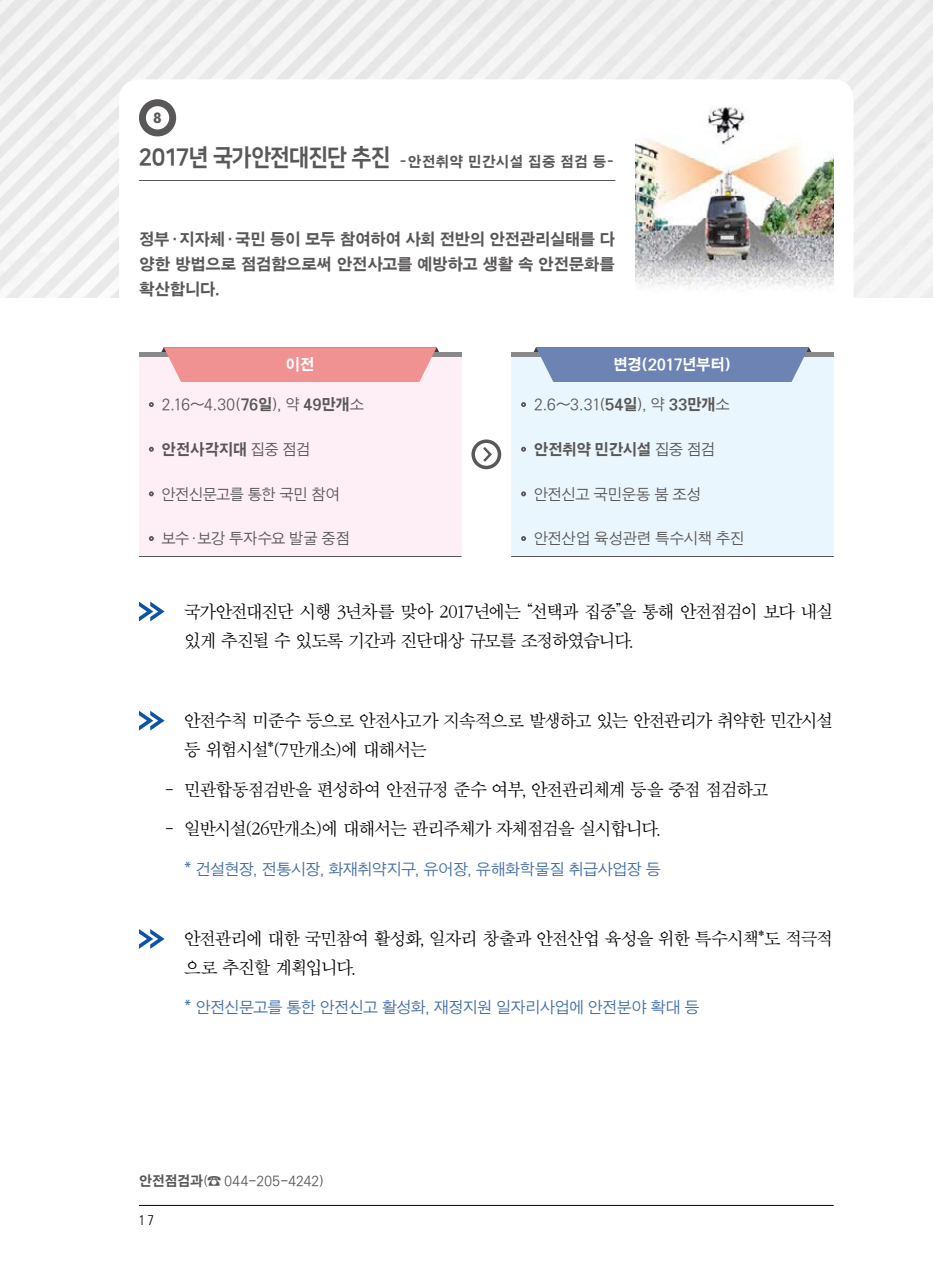
<style>
.page{position:relative;width:933px;height:1275px;background:#fff}
.page>*{position:absolute;margin:0;border:0;box-sizing:border-box;transform-origin:0 0}
.t1{font:23.8px "Nanum Square OTFEB";letter-spacing:-.05em;color:#595757;scale:.92 1}
.t2{font:18.2px/28.9px "SM3 SS Myung Jo 03";letter-spacing:-.13em;color:#000}
.t3{font:16.45px/25.2px "SM3 K Gothic";letter-spacing:-.06em;color:#595757;text-align:justify}
.t4{font:16.1px "SM3 J Gothic 02";letter-spacing:-.08em;color:#426ea5}
.t5{font:15.75px "SM3 J Gothic 02";letter-spacing:-.08em;color:#595757;scale:.95 1}
.t6{font:15.75px "SM3 J Gothic 02";letter-spacing:-.08em;color:#595757;scale:.96 1}
.t7{font:15.75px "SM3 J Gothic 02";letter-spacing:-.06em;color:#595757;scale:.96 1}
.t8{font:15.75px "SM3 K Gothic";letter-spacing:-.065em;color:#fff;scale:.96 1}
.t9{font:15.75px "SM3 K Gothic";letter-spacing:-.065em;color:#595757;scale:.96 1}
.t10{font:15.75px "SM3 K Gothic";letter-spacing:-.065em;color:#595757;scale:.95 1}
.t11{font:700 15.4px "Akzidenz Grotesk BQ";color:#595757}
.t12{font:14px "SM3 J Gothic 02";letter-spacing:-.07em;color:#595757;scale:.96 1}
.t13{font:300 condensed 14px "Univers LT Std";color:#000}
.s1{font-size:14.7px}
.s2{font-family:"SM3 K Gothic";font-size:14.7px}
.s3{font-family:"SM3 K Gothic"}
.s4{font-family:"SM3 J Gothic 02"}
</style>
<div class="page">
<img style="left:0;top:0;width:933px;height:298px">
<div style="left:119px;top:79px;width:734px;height:248px;background:#fff;border-radius:20px"></div>
<hr style="left:139px;top:1205px;width:694px;height:1px;background:#000">
<div style="left:139px;top:352px;width:322px;height:35px;background:#fdeff5"></div>
<div style="left:511px;top:357px;width:322px;height:199px;background:#eaf6fd"></div>
<div style="left:139px;top:387px;width:322px;height:169px;background:#fdeff5"></div>
<hr style="left:511px;top:556px;width:322px;height:1px;background:#595757">
<hr style="left:139px;top:556px;width:322px;height:1px;background:#595757">
<svg style="left:473px;top:441px;width:26px;height:26px"></svg>
<div style="left:471px;top:439px;width:30px;height:30px;border:4px solid #595757;border-radius:50%"></div>
<svg style="left:481px;top:445px;width:12px;height:19px"></svg>
<svg style="left:149px;top:402px;width:5px;height:5px"></svg>
<svg style="left:149px;top:447px;width:5px;height:5px"></svg>
<svg style="left:149px;top:491px;width:5px;height:5px"></svg>
<svg style="left:149px;top:536px;width:5px;height:5px"></svg>
<svg style="left:521px;top:402px;width:5px;height:5px"></svg>
<svg style="left:521px;top:447px;width:5px;height:5px"></svg>
<svg style="left:521px;top:491px;width:5px;height:5px"></svg>
<svg style="left:521px;top:536px;width:5px;height:5px"></svg>
<svg style="left:139px;top:602px;width:26px;height:19px"></svg>
<svg style="left:139px;top:711px;width:26px;height:20px"></svg>
<svg style="left:139px;top:929px;width:26px;height:20px"></svg>
<hr style="left:139px;top:180px;width:476px;height:1px;background:#595757">
<svg style="left:139px;top:99px;width:38px;height:38px"></svg>
<div style="left:146px;top:106px;width:23px;height:23px;background:#fff;border-radius:50%"></div>
<img style="left:635px;top:107px;width:198px;height:182px">
<div style="left:139px;top:352px;width:322px;height:5px;background:#898989"></div>
<svg style="left:161px;top:347px;width:278px;height:35px;background:#ee9798"></svg>
<div style="left:511px;top:352px;width:322px;height:5px;background:#898989"></div>
<svg style="left:533px;top:347px;width:278px;height:35px;background:#768ab7"></svg>
<p class="t11" style="left:153px;top:109px;width:10px">8</p>
<h1 class="t1" style="left:139px;top:145px;width:517px">2017년 국가안전대진단 추진 <span class="s1">-</span><span class="s2">안전취약 민간시설 집중 점검 등</span><span class="s1">-</span></h1>
<p class="t3" style="left:139px;top:227px;width:478px">정부·지자체·국민 등이 모두 참여하여 사회 전반의 안전관리실태를 다 양한 방법으로 점검함으로써 안전사고를 예방하고 생활 속 안전문화를 확산합니다.</p>
<p class="t8" style="left:285px;top:357px;width:32px">이전</p>
<p class="t8" style="left:613px;top:357px;width:125px">변경(2017년부터)</p>
<p class="t5" style="left:161px;top:397px;width:215px">2.16～4.30(<span class="s3">76일</span>), 약 <span class="s3">49만개</span>소</p>
<p class="t10" style="left:161px;top:441px;width:159px">안전사각지대 <span class="s4">집중 점검</span></p>
<p class="t5" style="left:161px;top:486px;width:190px">안전신문고를 통한 국민 참여</p>
<p class="t5" style="left:161px;top:531px;width:200px">보수·보강 투자수요 발굴 중점</p>
<p class="t6" style="left:533px;top:397px;width:206px">2.6～3.31(<span class="s3">54일</span>), 약 <span class="s3">33만개</span>소</p>
<p class="t9" style="left:533px;top:441px;width:191px">안전취약 민간시설 <span class="s4">집중 점검</span></p>
<p class="t6" style="left:533px;top:486px;width:176px">안전신고 국민운동 붐 조성</p>
<p class="t7" style="left:533px;top:531px;width:222px">안전산업 육성관련 특수시책 추진</p>
<p class="t2" style="left:184px;top:598px;width:651px">국가안전대진단 시행 3년차를 맞아 2017년에는 “선택과 집중”을 통해 안전점검이 보다 내실 있게 추진될 수 있도록 기간과 진단대상 규모를 조정하였습니다.</p>
<p class="t2" style="left:184px;top:707px;width:651px">안전수칙 미준수 등으로 안전사고가 지속적으로 발생하고 있는 안전관리가 취약한 민간시설 등 위험시설*(7만개소)에 대해서는</p>
<p class="t2" style="left:164px;top:776px;width:606px">- 민관합동점검반을 편성하여 안전규정 준수 여부, 안전관리체계 등을 중점 점검하고</p>
<p class="t2" style="left:164px;top:815px;width:499px">- 일반시설(26만개소)에 대해서는 관리주체가 자체점검을 실시합니다.</p>
<p class="t4" style="left:184px;top:860px;width:479px">* 건설현장, 전통시장, 화재취약지구, 유어장, 유해화학물질 취급사업장 등</p>
<p class="t2" style="left:184px;top:925px;width:651px">안전관리에 대한 국민참여 활성화, 일자리 창출과 안전산업 육성을 위한 특수시책*도 적극적 으로 추진할 계획입니다.</p>
<p class="t4" style="left:184px;top:999px;width:518px">* 안전신문고를 통한 안전신고 활성화, 재정지원 일자리사업에 안전분야 확대 등</p>
<p class="t12" style="left:139px;top:1174px;width:195px"><span class="s3">안전점검과</span>(☎ 044-205-4242)</p>
<p class="t13" style="left:139px;top:1212px;width:16px">17</p>
</div>
